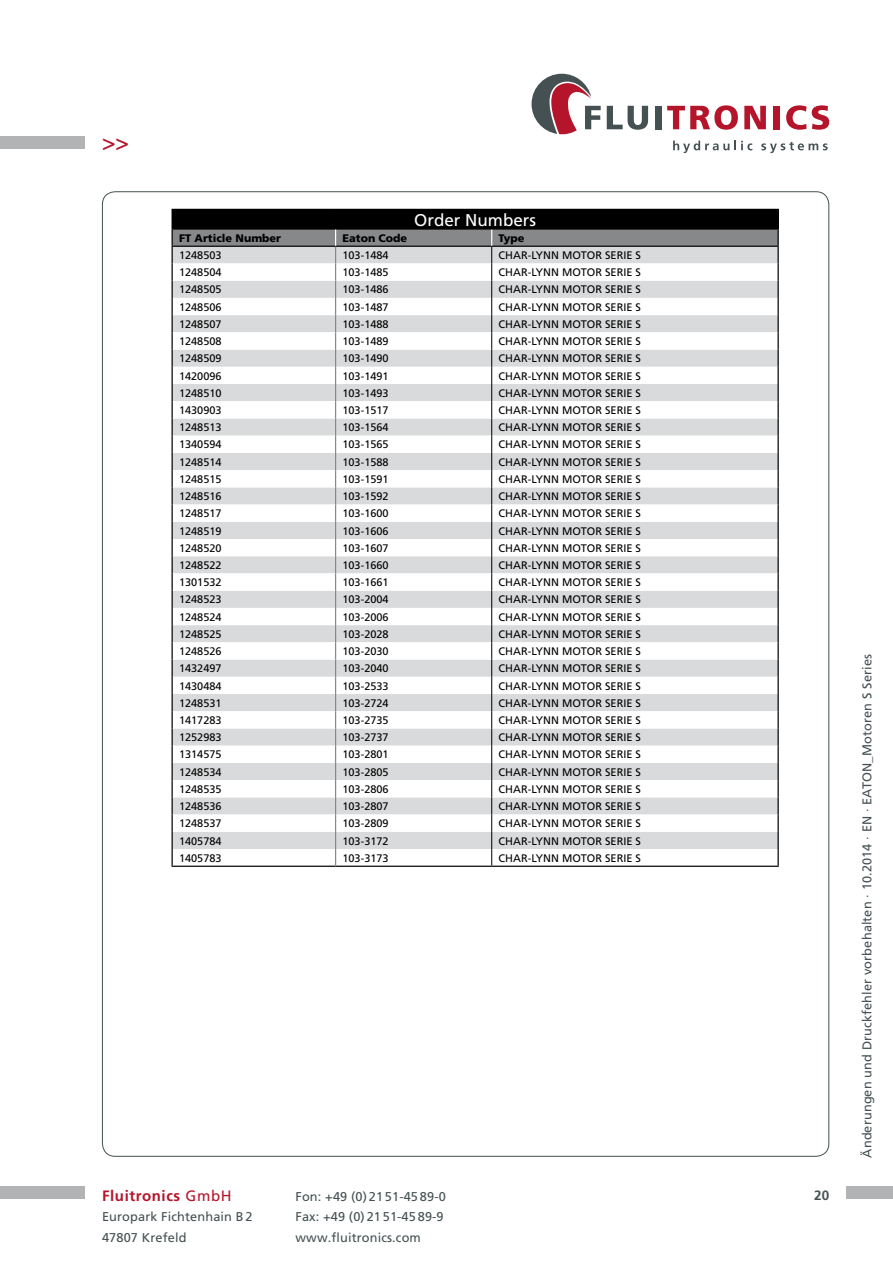
<style>
.page{position:relative;width:893px;height:1263px;background:#fff}
.page>*{position:absolute;margin:0;border:0;box-sizing:border-box;transform-origin:0 0}
.t1{font:22.5px "Frutiger LT Pro";color:#b5152b}
.t2{font:16.95px "Frutiger LT Pro";color:#fff}
.t3{font:700 15px "Frutiger LT Pro";letter-spacing:.04em;color:#b5152b}
.t4{font:700 13.5px "Frutiger LT Pro";color:#445052}
.t5{font:12.75px/20.2px "Frutiger LT Pro";letter-spacing:.01em;color:#445052}
.t6{font:10.95px "Frutiger LT Pro";color:#000}
.t7{font:900 10.95px "Frutiger LT Pro";color:#000}
.s1{font-weight:400}
</style>
<div class="page">
<div style="left:846px;top:1186px;width:47px;height:13px;background:#b1b3b4"></div>
<svg style="left:673px;top:141px;width:79px;height:12px"></svg>
<svg style="left:761px;top:142px;width:67px;height:11px"></svg>
<svg style="left:607px;top:106px;width:41px;height:24px"></svg>
<div style="left:655px;top:106px;width:7px;height:23px;background:#445052"></div>
<svg style="left:531px;top:74px;width:70px;height:60px"></svg>
<svg style="left:667px;top:105px;width:71px;height:25px"></svg>
<svg style="left:744px;top:106px;width:22px;height:23px"></svg>
<div style="left:773px;top:106px;width:7px;height:23px;background:#b5152b"></div>
<svg style="left:786px;top:105px;width:43px;height:25px"></svg>
<div style="left:0;top:1186px;width:85px;height:13px;background:#b1b3b4"></div>
<div style="left:0;top:136px;width:85px;height:13px;background:#b1b3b4"></div>
<hr style="left:172px;top:209px;width:164px;height:1px;background:#000">
<hr style="left:336px;top:209px;width:156px;height:1px;background:#000">
<hr style="left:492px;top:209px;width:287px;height:1px;background:#000">
<hr style="left:172px;top:866px;width:164px;height:1px;background:#000">
<hr style="left:336px;top:866px;width:156px;height:1px;background:#000">
<hr style="left:492px;top:866px;width:287px;height:1px;background:#000">
<svg style="left:172px;top:210px;width:607px;height:656px"></svg>
<h1 class="t1" style="left:102px;top:129px;width:28px">&gt;&gt;</h1>
<h2 class="t2" style="left:414px;top:210px;width:123px">Order Numbers</h2>
<p class="t7" style="left:179px;top:231px;width:104px">FT Article Number</p>
<p class="t7" style="left:342px;top:231px;width:66px">Eaton Code</p>
<p class="t7" style="left:499px;top:231px;width:27px">Type</p>
<p class="t6" style="left:179px;top:249px;width:44px">1248503</p>
<p class="t6" style="left:342px;top:249px;width:48px">103-1484</p>
<p class="t6" style="left:499px;top:249px;width:144px">CHAR-LYNN MOTOR SERIE S</p>
<p class="t6" style="left:179px;top:266px;width:44px">1248504</p>
<p class="t6" style="left:342px;top:266px;width:48px">103-1485</p>
<p class="t6" style="left:499px;top:266px;width:144px">CHAR-LYNN MOTOR SERIE S</p>
<p class="t6" style="left:179px;top:283px;width:44px">1248505</p>
<p class="t6" style="left:342px;top:283px;width:48px">103-1486</p>
<p class="t6" style="left:499px;top:283px;width:144px">CHAR-LYNN MOTOR SERIE S</p>
<p class="t6" style="left:179px;top:300px;width:44px">1248506</p>
<p class="t6" style="left:342px;top:300px;width:48px">103-1487</p>
<p class="t6" style="left:499px;top:300px;width:144px">CHAR-LYNN MOTOR SERIE S</p>
<p class="t6" style="left:179px;top:318px;width:44px">1248507</p>
<p class="t6" style="left:342px;top:318px;width:48px">103-1488</p>
<p class="t6" style="left:499px;top:318px;width:144px">CHAR-LYNN MOTOR SERIE S</p>
<p class="t6" style="left:179px;top:335px;width:44px">1248508</p>
<p class="t6" style="left:342px;top:335px;width:48px">103-1489</p>
<p class="t6" style="left:499px;top:335px;width:144px">CHAR-LYNN MOTOR SERIE S</p>
<p class="t6" style="left:179px;top:352px;width:44px">1248509</p>
<p class="t6" style="left:342px;top:352px;width:48px">103-1490</p>
<p class="t6" style="left:499px;top:352px;width:144px">CHAR-LYNN MOTOR SERIE S</p>
<p class="t6" style="left:179px;top:369px;width:44px">1420096</p>
<p class="t6" style="left:342px;top:369px;width:48px">103-1491</p>
<p class="t6" style="left:499px;top:369px;width:144px">CHAR-LYNN MOTOR SERIE S</p>
<p class="t6" style="left:179px;top:386px;width:44px">1248510</p>
<p class="t6" style="left:342px;top:386px;width:48px">103-1493</p>
<p class="t6" style="left:499px;top:386px;width:144px">CHAR-LYNN MOTOR SERIE S</p>
<p class="t6" style="left:179px;top:404px;width:44px">1430903</p>
<p class="t6" style="left:342px;top:404px;width:48px">103-1517</p>
<p class="t6" style="left:499px;top:404px;width:144px">CHAR-LYNN MOTOR SERIE S</p>
<p class="t6" style="left:179px;top:421px;width:44px">1248513</p>
<p class="t6" style="left:342px;top:421px;width:48px">103-1564</p>
<p class="t6" style="left:499px;top:421px;width:144px">CHAR-LYNN MOTOR SERIE S</p>
<p class="t6" style="left:179px;top:438px;width:44px">1340594</p>
<p class="t6" style="left:342px;top:438px;width:48px">103-1565</p>
<p class="t6" style="left:499px;top:438px;width:144px">CHAR-LYNN MOTOR SERIE S</p>
<p class="t6" style="left:179px;top:455px;width:44px">1248514</p>
<p class="t6" style="left:342px;top:455px;width:48px">103-1588</p>
<p class="t6" style="left:499px;top:455px;width:144px">CHAR-LYNN MOTOR SERIE S</p>
<p class="t6" style="left:179px;top:473px;width:44px">1248515</p>
<p class="t6" style="left:342px;top:473px;width:48px">103-1591</p>
<p class="t6" style="left:499px;top:473px;width:144px">CHAR-LYNN MOTOR SERIE S</p>
<p class="t6" style="left:179px;top:490px;width:44px">1248516</p>
<p class="t6" style="left:342px;top:490px;width:48px">103-1592</p>
<p class="t6" style="left:499px;top:490px;width:144px">CHAR-LYNN MOTOR SERIE S</p>
<p class="t6" style="left:179px;top:507px;width:44px">1248517</p>
<p class="t6" style="left:342px;top:507px;width:48px">103-1600</p>
<p class="t6" style="left:499px;top:507px;width:144px">CHAR-LYNN MOTOR SERIE S</p>
<p class="t6" style="left:179px;top:524px;width:44px">1248519</p>
<p class="t6" style="left:342px;top:524px;width:48px">103-1606</p>
<p class="t6" style="left:499px;top:524px;width:144px">CHAR-LYNN MOTOR SERIE S</p>
<p class="t6" style="left:179px;top:541px;width:44px">1248520</p>
<p class="t6" style="left:342px;top:541px;width:48px">103-1607</p>
<p class="t6" style="left:499px;top:541px;width:144px">CHAR-LYNN MOTOR SERIE S</p>
<p class="t6" style="left:179px;top:559px;width:44px">1248522</p>
<p class="t6" style="left:342px;top:559px;width:48px">103-1660</p>
<p class="t6" style="left:499px;top:559px;width:144px">CHAR-LYNN MOTOR SERIE S</p>
<p class="t6" style="left:179px;top:576px;width:44px">1301532</p>
<p class="t6" style="left:342px;top:576px;width:48px">103-1661</p>
<p class="t6" style="left:499px;top:576px;width:144px">CHAR-LYNN MOTOR SERIE S</p>
<p class="t6" style="left:179px;top:593px;width:44px">1248523</p>
<p class="t6" style="left:342px;top:593px;width:48px">103-2004</p>
<p class="t6" style="left:499px;top:593px;width:144px">CHAR-LYNN MOTOR SERIE S</p>
<p class="t6" style="left:179px;top:610px;width:44px">1248524</p>
<p class="t6" style="left:342px;top:610px;width:48px">103-2006</p>
<p class="t6" style="left:499px;top:610px;width:144px">CHAR-LYNN MOTOR SERIE S</p>
<p class="t6" style="left:179px;top:628px;width:44px">1248525</p>
<p class="t6" style="left:342px;top:628px;width:48px">103-2028</p>
<p class="t6" style="left:499px;top:628px;width:144px">CHAR-LYNN MOTOR SERIE S</p>
<p class="t6" style="left:179px;top:645px;width:44px">1248526</p>
<p class="t6" style="left:342px;top:645px;width:48px">103-2030</p>
<p class="t6" style="left:499px;top:645px;width:144px">CHAR-LYNN MOTOR SERIE S</p>
<p class="t6" style="left:179px;top:662px;width:44px">1432497</p>
<p class="t6" style="left:342px;top:662px;width:48px">103-2040</p>
<p class="t6" style="left:499px;top:662px;width:144px">CHAR-LYNN MOTOR SERIE S</p>
<p class="t6" style="left:179px;top:679px;width:44px">1430484</p>
<p class="t6" style="left:342px;top:679px;width:48px">103-2533</p>
<p class="t6" style="left:499px;top:679px;width:144px">CHAR-LYNN MOTOR SERIE S</p>
<p class="t6" style="left:179px;top:696px;width:44px">1248531</p>
<p class="t6" style="left:342px;top:696px;width:48px">103-2724</p>
<p class="t6" style="left:499px;top:696px;width:144px">CHAR-LYNN MOTOR SERIE S</p>
<p class="t6" style="left:179px;top:714px;width:44px">1417283</p>
<p class="t6" style="left:342px;top:714px;width:48px">103-2735</p>
<p class="t6" style="left:499px;top:714px;width:144px">CHAR-LYNN MOTOR SERIE S</p>
<p class="t6" style="left:179px;top:731px;width:44px">1252983</p>
<p class="t6" style="left:342px;top:731px;width:48px">103-2737</p>
<p class="t6" style="left:499px;top:731px;width:144px">CHAR-LYNN MOTOR SERIE S</p>
<p class="t6" style="left:179px;top:748px;width:44px">1314575</p>
<p class="t6" style="left:342px;top:748px;width:48px">103-2801</p>
<p class="t6" style="left:499px;top:748px;width:144px">CHAR-LYNN MOTOR SERIE S</p>
<p class="t6" style="left:179px;top:765px;width:44px">1248534</p>
<p class="t6" style="left:342px;top:765px;width:48px">103-2805</p>
<p class="t6" style="left:499px;top:765px;width:144px">CHAR-LYNN MOTOR SERIE S</p>
<p class="t6" style="left:179px;top:783px;width:44px">1248535</p>
<p class="t6" style="left:342px;top:783px;width:48px">103-2806</p>
<p class="t6" style="left:499px;top:783px;width:144px">CHAR-LYNN MOTOR SERIE S</p>
<p class="t6" style="left:179px;top:800px;width:44px">1248536</p>
<p class="t6" style="left:342px;top:800px;width:48px">103-2807</p>
<p class="t6" style="left:499px;top:800px;width:144px">CHAR-LYNN MOTOR SERIE S</p>
<p class="t6" style="left:179px;top:817px;width:44px">1248537</p>
<p class="t6" style="left:342px;top:817px;width:48px">103-2809</p>
<p class="t6" style="left:499px;top:817px;width:144px">CHAR-LYNN MOTOR SERIE S</p>
<p class="t6" style="left:179px;top:834px;width:44px">1405784</p>
<p class="t6" style="left:342px;top:834px;width:48px">103-3172</p>
<p class="t6" style="left:499px;top:834px;width:144px">CHAR-LYNN MOTOR SERIE S</p>
<p class="t6" style="left:179px;top:851px;width:44px">1405783</p>
<p class="t6" style="left:342px;top:851px;width:48px">103-3173</p>
<p class="t6" style="left:499px;top:851px;width:144px">CHAR-LYNN MOTOR SERIE S</p>
<h3 class="t3" style="left:102px;top:1187px;width:131px">Fluitronics <span class="s1">GmbH</span></h3>
<p class="t5" style="left:102px;top:1207px;width:152px">Europark Fichtenhain B2<br>47807 Krefeld</p>
<p class="t5" style="left:296px;top:1187px;width:152px">Fon: +49 (0) 21 51-45 89-0<br>Fax: +49 (0) 21 51-45 89-9 www.fluitronics.com</p>
<p class="t4" style="left:814px;top:1187px;width:17px">20</p>
<p class="t5" style="left:857px;top:1158px;width:505px;rotate:-90deg">Änderungen und Druckfehler vorbehalten · 10.2014 · EN · EATON_Motoren S Series</p>
</div>
